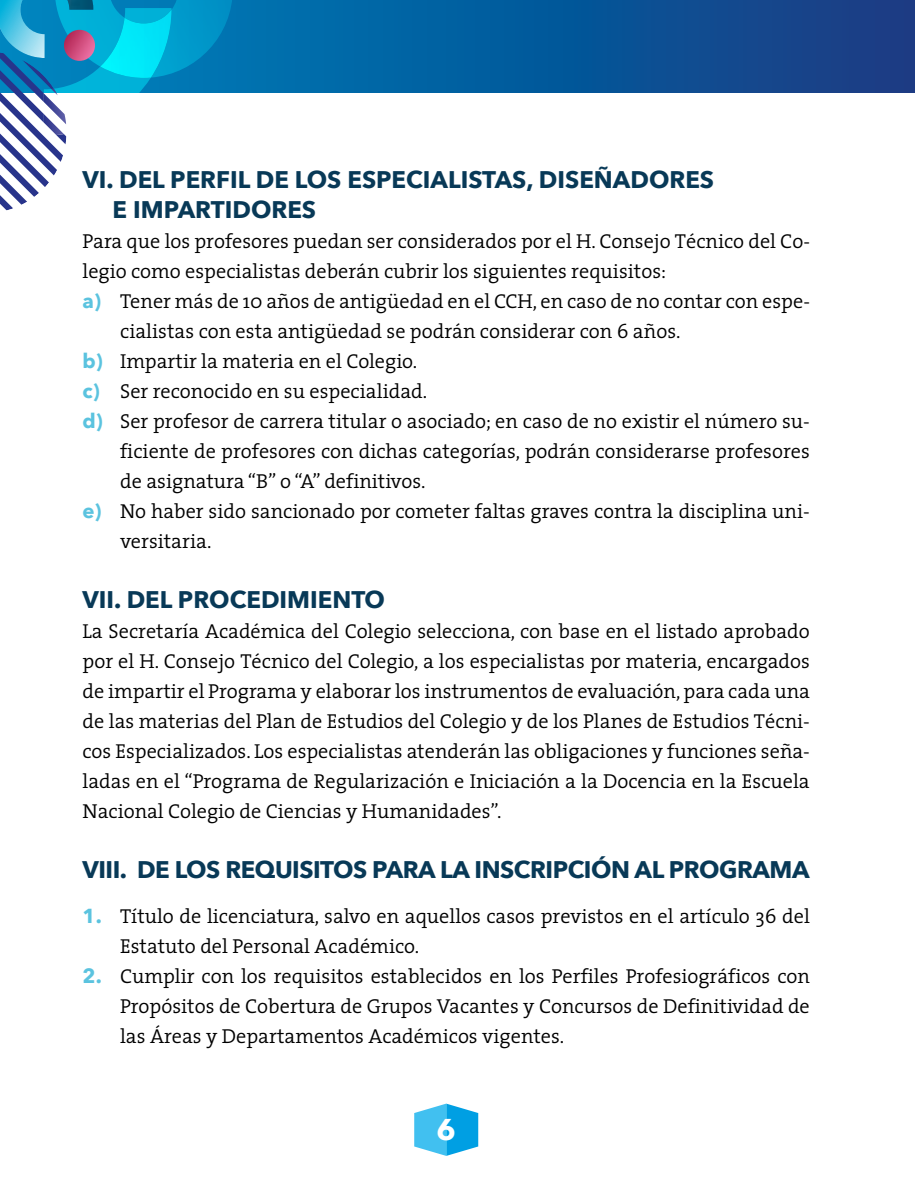
<style>
.page{position:relative;width:915px;height:1191px;background:#fff}
.page>*{position:absolute;margin:0;border:0;box-sizing:border-box;transform-origin:0 0}
.t1{font:700 30px "Avenir Next";color:#fff}
.t2{font:700 24px/30px "Avenir Next";color:#083957}
.t3{font:700 24px "Avenir Next";letter-spacing:-.02em;color:#083957}
.t4{font:300 20.25px/30px "The Serif";color:#000;text-align:justify}
.s1{font-family:"Avenir Next";font-weight:700;color:#5bc3df}
</style>
<div class="page">
<svg style="left:171px;top:0;width:743px;height:92px;background:#085799"></svg>
<svg style="left:414px;top:1103px;width:64px;height:52px"></svg>
<img style="left:96px;top:0;width:137px;height:78px">
<img style="left:96px;top:8px;width:75px;height:85px">
<img style="left:100px;top:10px;width:71px;height:68px">
<svg style="left:0;top:0;width:96px;height:210px"></svg>
<img style="left:44px;top:114px;width:20px;height:21px">
<p class="t2" style="left:112px;top:164px;width:603px;text-indent:-30px">VI. DEL PERFIL DE LOS ESPECIALISTAS, DISEÑADORES<br>E IMPARTIDORES</p>
<p class="t4" style="left:82px;top:225px;width:728px">Para que los profesores puedan ser considerados por el H. Consejo Técnico del Co-</p>
<p class="t4" style="left:82px;top:255px;width:585px">legio como especialistas deberán cubrir los siguientes requisitos:</p>
<p class="t4" style="left:82px;top:285px;width:728px"><span class="s1">a)</span> Tener más de 10 años de antigüedad en el CCH, en caso de no contar con espe-</p>
<p class="t4" style="left:120px;top:315px;width:561px">cialistas con esta antigüedad se podrán considerar con 6 años.</p>
<p class="t4" style="left:82px;top:345px;width:336px"><span class="s1">b)</span> Impartir la materia en el Colegio.</p>
<p class="t4" style="left:82px;top:375px;width:346px"><span class="s1">c)</span> Ser reconocido en su especialidad.</p>
<p class="t4" style="left:82px;top:405px;width:728px"><span class="s1">d)</span> Ser profesor de carrera titular o asociado; en caso de no existir el número su-</p>
<p class="t4" style="left:120px;top:435px;width:691px">ficiente de profesores con dichas categorías, podrán considerarse profesores</p>
<p class="t4" style="left:120px;top:465px;width:307px">de asignatura “B” o “A” definitivos.</p>
<p class="t4" style="left:82px;top:495px;width:728px"><span class="s1">e)</span> No haber sido sancionado por cometer faltas graves contra la disciplina uni-</p>
<p class="t4" style="left:120px;top:525px;width:93px">versitaria.</p>
<p class="t2" style="left:82px;top:584px;width:304px">VII. DEL PROCEDIMIENTO</p>
<p class="t4" style="left:82px;top:615px;width:728px">La Secretaría Académica del Colegio selecciona, con base en el listado aprobado por el H. Consejo Técnico del Colegio, a los especialistas por materia, encargados de impartir el Programa y elaborar los instrumentos de evaluación, para cada una de las materias del Plan de Estudios del Colegio y de los Planes de Estudios Técni&shy;cos Especializados. Los especialistas atenderán las obligaciones y funciones seña&shy;ladas en el “Programa de Regularización e Iniciación a la Docencia en la Escuela Nacional Colegio de Ciencias y Humanidades”.</p>
<p class="t3" style="left:82px;top:848px;width:728px">VIII. DE LOS REQUISITOS PARA LA INSCRIPCIÓN AL PROGRAMA</p>
<p class="t4" style="left:120px;top:900px;width:691px;text-indent:-38px"><span class="s1">1.</span> Título de licenciatura, salvo en aquellos casos previstos en el artículo 36 del<br>Estatuto del Personal Académico.</p>
<p class="t4" style="left:120px;top:960px;width:691px;text-indent:-38px"><span class="s1">2.</span> Cumplir con los requisitos establecidos en los Perfiles Profesiográficos con Propósitos de Cobertura de Grupos Vacantes y Concursos de Definitividad de las Áreas y Departamentos Académicos vigentes.</p>
<h1 class="t1" style="left:436px;top:1103px;width:21px">6</h1>
</div>
